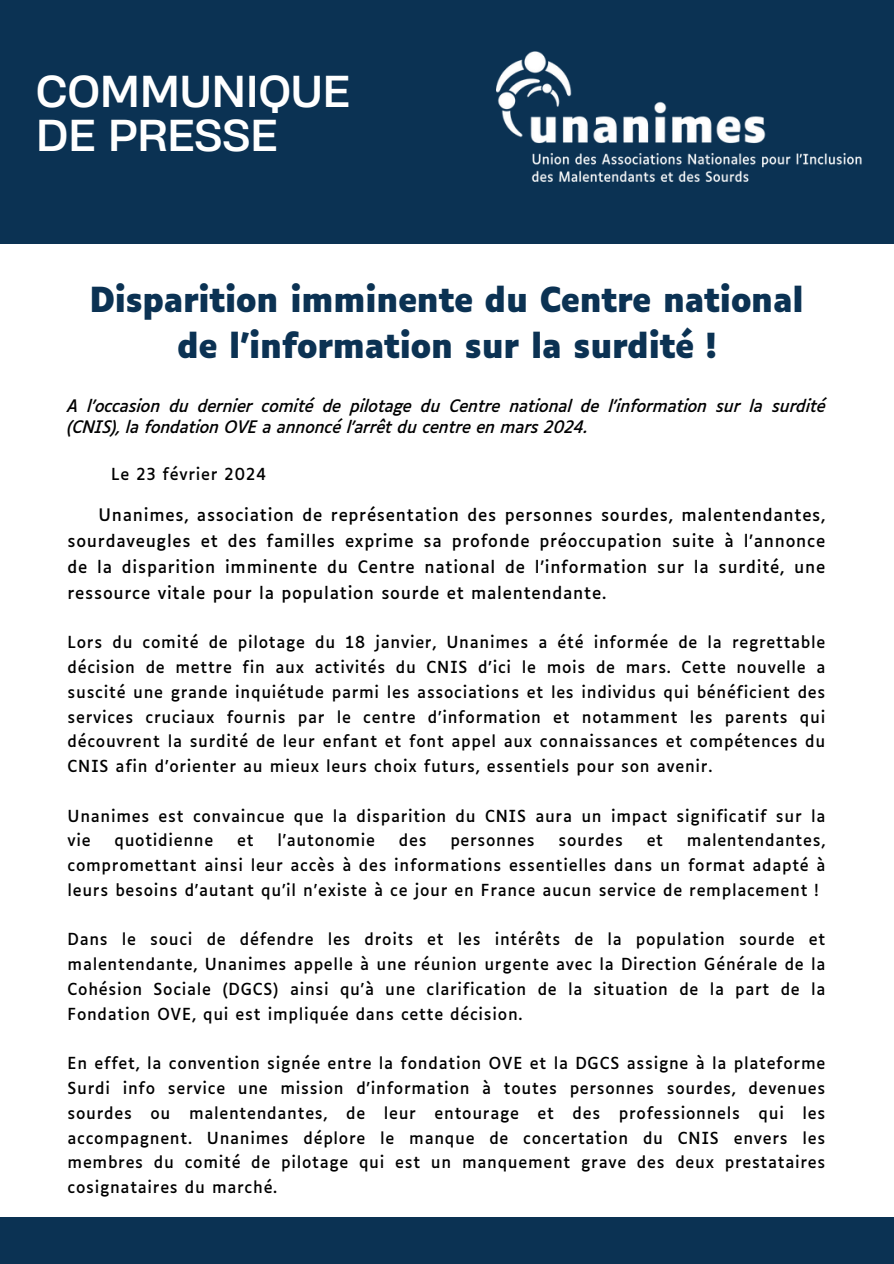
<style>
.page{position:relative;width:894px;height:1264px;background:#fff}
.page>*{position:absolute;margin:0;border:0;box-sizing:border-box;transform-origin:0 0}
.t1{font:42px/43.8px "Heading Now 74";letter-spacing:-.01em;color:#fff}
.t2{font:700 33px/46.2px "Luciole";letter-spacing:-.025em;color:#0b3253;text-align:center}
.t3{font:16.5px/25.8px "Luciole";letter-spacing:.045em;color:#000;text-align:justify}
.t4{font:italic 16.5px/21.3px "Luciole";letter-spacing:-.025em;color:#000001}
.t5{font:15.9px/24.8px "Luciole";letter-spacing:.045em;color:#000;text-align:justify}
</style>
<div class="page">
<div style="left:0;top:0;width:893px;height:243px;background:#0b3253"></div>
<div style="left:0;top:1216px;width:893px;height:47px;background:#0b3253"></div>
<img style="left:496px;top:51px;width:365px;height:131px">
<p class="t1" style="left:36px;top:68px;width:315px">COMMUNIQUE<br>DE PRESSE</p>
<p class="t2" style="left:89px;top:280px;width:715px">Disparition imminente du Centre national de l’information sur la surdité !</p>
<h2 class="t4" style="left:67px;top:396px;width:760px">A l’occasion du dernier comité de pilotage du Centre national de l’information sur la surdité (CNIS), la fondation OVE a annoncé l’arrêt du centre en mars 2024.</h2>
<p class="t5" style="left:111px;top:463px;width:156px">Le 23 février 2024</p>
<p class="t3" style="left:67px;top:503px;width:759px;text-indent:31px">Unanimes, association de représentation des personnes sourdes, malentendantes, sourdaveugles et des familles exprime sa profonde préoccupation suite à l'annonce de la disparition imminente du Centre national de l’information sur la surdité, une ressource vitale pour la population sourde et malentendante.</p>
<p class="t5" style="left:67px;top:631px;width:759px">Lors du comité de pilotage du 18 janvier, Unanimes a été informée de la regrettable décision de mettre fin aux activités du CNIS d'ici le mois de mars. Cette nouvelle a suscité une grande inquiétude parmi les associations et les individus qui bénéficient des services cruciaux fournis par le centre d’information et notamment les parents qui découvrent la surdité de leur enfant et font appel aux connaissances et compétences du CNIS afin d’orienter au mieux leurs choix futurs, essentiels pour son avenir.</p>
<p class="t5" style="left:67px;top:804px;width:759px">Unanimes est convaincue que la disparition du CNIS aura un impact significatif sur la vie</p>
<p class="t5" style="left:114px;top:829px;width:100px">quotidienne</p>
<p class="t5" style="left:237px;top:829px;width:18px">et</p>
<p class="t5" style="left:277px;top:829px;width:99px">l'autonomie</p>
<p class="t5" style="left:399px;top:829px;width:29px">des</p>
<p class="t5" style="left:450px;top:829px;width:86px">personnes</p>
<p class="t5" style="left:558px;top:829px;width:66px">sourdes</p>
<p class="t5" style="left:646px;top:829px;width:18px">et</p>
<p class="t5" style="left:67px;top:829px;width:759px;text-indent:619px">malentendantes, compromettant ainsi leur accès à des informations essentielles dans un format adapté à leurs besoins d’autant qu’il n’existe à ce jour en France aucun service de remplacement !</p>
<p class="t5" style="left:67px;top:928px;width:759px">Dans le souci de défendre les droits et les intérêts de la population sourde et malentendante, Unanimes appelle à une réunion urgente avec la Direction Générale de la Cohésion Sociale (DGCS) ainsi qu'à une clarification de la situation de la part de la Fondation OVE, qui est impliquée dans cette décision.</p>
<p class="t5" style="left:67px;top:1052px;width:759px">En effet, la convention signée entre la fondation OVE et la DGCS assigne à la plateforme Surdi info service une mission d’information à toutes personnes sourdes, devenues sourdes ou malentendantes, de leur entourage et des professionnels qui les accompagnent. Unanimes déplore le manque de concertation du CNIS envers les membres du comité de pilotage qui est un manquement grave des deux prestataires cosignataires du marché.</p>
</div>
